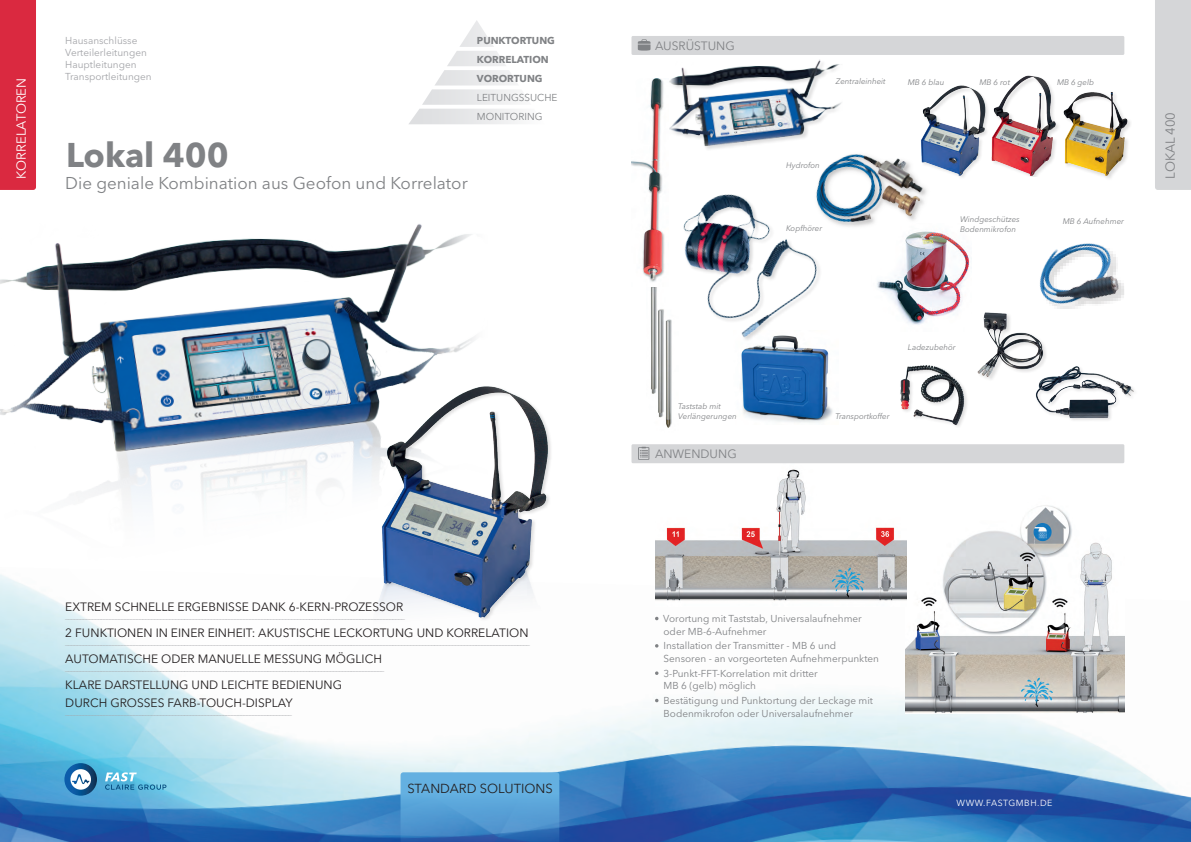
<style>
.page{position:relative;width:1191px;height:842px;background:#fff}
.page>*{position:absolute;margin:0;border:0;box-sizing:border-box;transform-origin:0 0}
.t1{font:700 34px "Avenir Next LT Pro";color:#808285}
.t2{font:17px "Avenir Next LT Pro";color:#808285}
.t3{font:13px "Avenir Next LT Pro";color:#231f20}
.t4{font:13px "Avenir Next LT Pro";color:#fff}
.t5{font:13px "Avenir Next LT Pro";color:#808285}
.t6{font:12px/18px "Avenir Next LT Pro";color:#231f20}
.t7{font:12px "Avenir Next LT Pro";color:#808285}
.t8{font:10px/12.7px "Avenir Next LT Pro";color:#808285}
.t9{font:10px/12px "Avenir Next LT Pro";color:#a4a5a9}
.t10{font:700 10px/19.1px "Avenir Next LT Pro";color:#808285}
.t11{font:10px "Avenir Next LT Pro";letter-spacing:.04em;color:#fff}
.t12{font:8.8px "Avenir Next LT Pro";letter-spacing:.06em;color:#fff}
.t13{font:italic 8px/9.6px "Avenir Next LT Pro";color:#808285}
.t14{font:7px "Avenir Next LT Pro";color:#a4a5a9}
</style>
<div class="page">
<svg style="left:409px;top:20px;width:109px;height:104px"></svg>
<div style="left:0;top:0;width:36px;height:190px;background:#da2940"></div>
<div style="left:1155px;top:0;width:36px;height:190px;background:#d5d6d8"></div>
<img style="left:740px;top:348px;width:93px;height:75px">
<img style="left:877px;top:232px;width:93px;height:93px">
<img style="left:821px;top:154px;width:112px;height:86px">
<img style="left:1036px;top:366px;width:98px;height:54px">
<div style="left:899px;top:364px;width:69px;height:65px;background:#231f20;opacity:.15"></div>
<img style="left:899px;top:364px;width:67px;height:63px">
<div style="left:977px;top:312px;width:70px;height:69px;background:#231f20;opacity:.15"></div>
<img style="left:977px;top:312px;width:67px;height:69px">
<img style="left:1015px;top:243px;width:109px;height:91px">
<img style="left:917px;top:85px;width:70px;height:97px">
<img style="left:987px;top:75px;width:70px;height:101px">
<img style="left:1057px;top:92px;width:74px;height:86px">
<img style="left:683px;top:176px;width:147px;height:172px">
<img style="left:662px;top:636px;width:529px;height:206px">
<img style="left:658px;top:59px;width:174px;height:90px">
<svg style="left:0;top:616px;width:662px;height:226px"></svg>
<img style="left:0;top:461px;width:373px;height:168px">
<img style="left:40px;top:238px;width:360px;height:223px">
<div style="left:0;top:230px;width:40px;height:315px;background:#fff"></div>
<div style="left:631px;top:36px;width:493px;height:19px;background:#d5d6d8"></div>
<svg style="left:638px;top:39px;width:12px;height:12px"></svg>
<div style="left:664px;top:63px;width:13px;height:92px;background:#fff"></div>
<img style="left:650px;top:287px;width:22px;height:141px">
<img style="left:631px;top:79px;width:34px;height:203px">
<img style="left:906px;top:505px;width:218px;height:208px">
<img style="left:655px;top:463px;width:251px;height:138px">
<svg style="left:655px;top:644px;width:3px;height:4px"></svg>
<svg style="left:655px;top:671px;width:3px;height:4px"></svg>
<div style="left:631px;top:444px;width:493px;height:19px;background:#d5d6d8"></div>
<svg style="left:638px;top:447px;width:11px;height:13px"></svg>
<img style="left:373px;top:616px;width:186px;height:67px">
<img style="left:373px;top:370px;width:183px;height:265px">
<svg style="left:400px;top:772px;width:159px;height:70px;background:#549cd3"></svg>
<h3 class="t4" style="left:14px;top:179px;width:102px;rotate:-90deg">KORRELATOREN</h3>
<h3 class="t9" style="left:65px;top:34px;width:88px">Hausanschlüsse<br>Verteilerleitungen<br>Hauptleitungen<br>Transportleitungen</h3>
<h1 class="t1" style="left:66px;top:134px;width:164px">Lokal 400</h1>
<h2 class="t2" style="left:65px;top:173px;width:404px">Die geniale Kombination aus Geofon und Korrelator</h2>
<h3 class="t10" style="left:477px;top:30px;width:79px">PUNKTORTUNG<br>KORRELATION<br>VORORTUNG</h3>
<h3 class="t8" style="left:477px;top:88px;width:82px;line-height:19.1px">LEITUNGSSUCHE<br>MONITORING</h3>
<h3 class="t6" style="left:65px;top:598px;width:339px">EXTREM SCHNELLE ERGEBNISSE DANK 6-KERN-PROZESSOR</h3>
<p class="t14" style="left:65px;top:612px;width:341px">__________________________________________________________________________________________________________________</p>
<h3 class="t6" style="left:65px;top:624px;width:465px">2 FUNKTIONEN IN EINER EINHEIT: AKUSTISCHE LECKORTUNG UND KORRELATION</h3>
<p class="t14" style="left:65px;top:638px;width:466px">____________________________________________________________________________________________________________________________________________________________</p>
<h3 class="t6" style="left:65px;top:650px;width:318px">AUTOMATISCHE ODER MANUELLE MESSUNG MÖGLICH</h3>
<p class="t14" style="left:65px;top:664px;width:320px">___________________________________________________________________________________________________________</p>
<h3 class="t6" style="left:65px;top:676px;width:278px">KLARE DARSTELLUNG UND LEICHTE BEDIENUNG<br>DURCH GROSSES FARB-TOUCH-DISPLAY</h3>
<p class="t14" style="left:65px;top:708px;width:228px">____________________________________________________________________________</p>
<h3 class="t3" style="left:407px;top:781px;width:147px">STANDARD SOLUTIONS</h3>
<h3 class="t7" style="left:655px;top:39px;width:81px">AUSRÜSTUNG</h3>
<p class="t13" style="left:678px;top:402px;width:60px">Taststab mit<br>Verlängerungen</p>
<h3 class="t7" style="left:655px;top:447px;width:83px">ANWENDUNG</h3>
<p class="t13" style="left:836px;top:77px;width:51px">Zentraleinheit</p>
<p class="t13" style="left:907px;top:77px;width:38px">MB 6 blau</p>
<p class="t13" style="left:979px;top:78px;width:32px">MB 6 rot</p>
<p class="t13" style="left:1057px;top:78px;width:39px">MB 6 gelb</p>
<p class="t13" style="left:786px;top:160px;width:35px">Hydrofon</p>
<p class="t13" style="left:960px;top:215px;width:61px">Windgeschützes</p>
<p class="t13" style="left:786px;top:224px;width:37px">Kopfhörer</p>
<p class="t13" style="left:960px;top:224px;width:57px">Bodenmikrofon</p>
<p class="t13" style="left:1062px;top:216px;width:63px">MB 6 Aufnehmer</p>
<h3 class="t5" style="left:1162px;top:179px;width:68px;rotate:-90deg">LOKAL 400</h3>
<p class="t13" style="left:908px;top:342px;width:49px">Ladezubehör</p>
<p class="t13" style="left:835px;top:411px;width:56px">Transportkoffer</p>
<h3 class="t8" style="left:663px;top:612px;width:200px">Vorortung mit Taststab, Universalaufnehmer oder MB-6-Aufnehmer</h3>
<h3 class="t8" style="left:663px;top:639px;width:217px">Installation der Transmitter - MB 6 und<br>Sensoren - an vorgeorteten Aufnehmerpunkten</h3>
<h3 class="t8" style="left:663px;top:667px;width:156px">3-Punkt-FFT-Korrelation mit dritter<br>MB 6 (gelb) möglich</h3>
<h3 class="t8" style="left:663px;top:694px;width:211px">Bestätigung und Punktortung der Leckage mit<br>Bodenmikrofon oder Universalaufnehmer</h3>
<h3 class="t11" style="left:967px;top:797px;width:107px">WWW.FASTGMBH.DE</h3>
<p class="t12" style="left:956px;top:798px;width:97px">WWW.FASTGMBH.DE</p>
</div>
